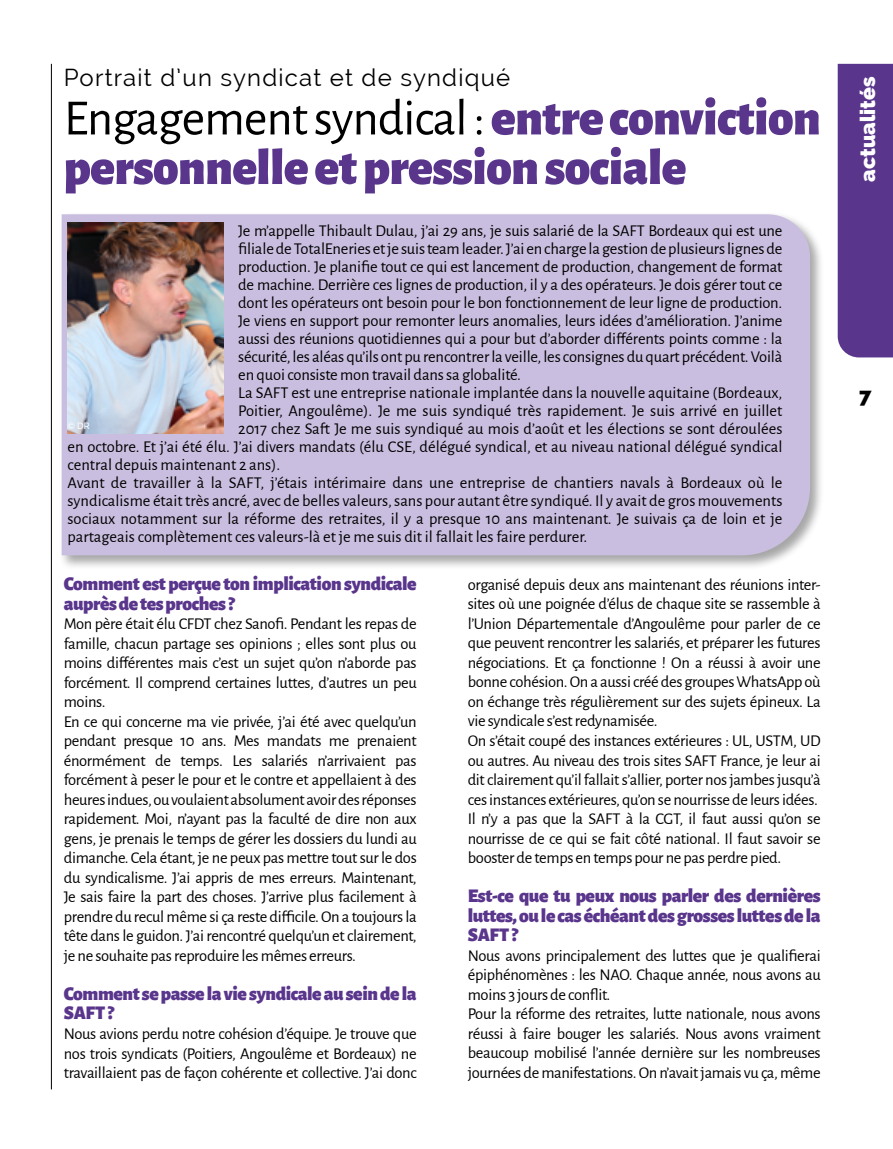
<style>
.page{position:relative;width:893px;height:1149px;background:#fff}
.page>*{position:absolute;margin:0;border:0;box-sizing:border-box;transform-origin:0 0}
.t1{font:900 51px/49.5px "Alegreya Sans";letter-spacing:-.01em;color:#59358c}
.t2{font:24px "Raleway";letter-spacing:.05em;color:#000}
.t3{font:900 21px "Raleway";color:#fff}
.t4{font:900 21px "Raleway";color:#000}
.t5{font:900 19.5px/19.5px "Alegreya Sans";letter-spacing:-.02em;color:#59358c}
.t6{font:16.5px/19.5px "Alegreya Sans";letter-spacing:-.02em;color:#000}
.t7{font:16.5px "Alegreya Sans";color:#000}
.t8{font:500 9px "Raleway";color:#fff}
.s1{font-weight:400;color:#000}
</style>
<div class="page">
<hr style="left:51px;top:64px;width:1px;height:1025px;background:#000">
<div style="left:838px;top:64px;width:55px;height:293px;background:#59358c"></div>
<div style="left:60px;top:212px;width:765px;height:357px;background:#000;opacity:.35"></div>
<div style="left:62px;top:214px;width:748px;height:341px;background:#c9bedf"></div>
<img style="left:68px;top:222px;width:155px;height:211px">
<h2 class="t2" style="left:64px;top:64px;width:448px">Portrait d’un syndicat et de syndiqué</h2>
<h1 class="t1" style="left:64px;top:89px;width:758px"><span class="s1">Engagement syndical :</span> entre conviction personnelle et pression sociale</h1>
<p class="t6" style="left:238px;top:219px;width:546px">Je m’appelle Thibault Dulau, j’ai 29 ans, je suis salarié de la SAFT Bordeaux qui est une</p>
<p class="t6" style="left:238px;top:237px;width:546px">filiale de TotalEneries et je suis team leader. J’ai en charge la gestion de plusieurs lignes de</p>
<p class="t6" style="left:238px;top:255px;width:546px">production. Je planifie tout ce qui est lancement de production, changement de format</p>
<p class="t6" style="left:238px;top:273px;width:546px">de machine. Derrière ces lignes de production, il y a des opérateurs. Je dois gérer tout ce</p>
<p class="t6" style="left:238px;top:291px;width:546px">dont les opérateurs ont besoin pour le bon fonctionnement de leur ligne de production.</p>
<p class="t6" style="left:238px;top:309px;width:546px">Je viens en support pour remonter leurs anomalies, leurs idées d’amélioration. J’anime</p>
<p class="t6" style="left:238px;top:327px;width:546px">aussi des réunions quotidiennes qui a pour but d’aborder différents points comme : la</p>
<p class="t6" style="left:238px;top:345px;width:546px">sécurité, les aléas qu’ils ont pu rencontrer la veille, les consignes du quart précédent. Voilà</p>
<p class="t6" style="left:238px;top:363px;width:284px">en quoi consiste mon travail dans sa globalité.</p>
<p class="t7" style="left:238px;top:381px;width:546px">La SAFT est une entreprise nationale implantée dans la nouvelle aquitaine (Bordeaux,</p>
<p class="t7" style="left:238px;top:399px;width:546px">Poitier, Angoulême). Je me suis syndiqué très rapidement. Je suis arrivé en juillet</p>
<p class="t7" style="left:238px;top:417px;width:546px">2017 chez Saft Je me suis syndiqué au mois d’août et les élections se sont déroulées</p>
<p class="t7" style="left:68px;top:435px;width:716px">en octobre. Et j’ai été élu. J’ai divers mandats (élu CSE, délégué syndical, et au niveau national délégué syndical</p>
<p class="t7" style="left:68px;top:453px;width:214px">central depuis maintenant 2 ans).</p>
<p class="t7" style="left:68px;top:471px;width:716px">Avant de travailler à la SAFT, j’étais intérimaire dans une entreprise de chantiers navals à Bordeaux où le</p>
<p class="t7" style="left:68px;top:489px;width:716px">syndicalisme était très ancré, avec de belles valeurs, sans pour autant être syndiqué. Il y avait de gros mouvements</p>
<p class="t7" style="left:68px;top:507px;width:716px">sociaux notamment sur la réforme des retraites, il y a presque 10 ans maintenant. Je suivais ça de loin et je</p>
<p class="t7" style="left:68px;top:525px;width:521px">partageais complètement ces valeurs-là et je me suis dit il fallait les faire perdurer.</p>
<p class="t5" style="left:64px;top:572px;width:354px">Comment est perçue ton implication syndicale auprès de tes proches ?</p>
<p class="t6" style="left:64px;top:613px;width:354px">Mon père était élu CFDT chez Sanofi. Pendant les repas de famille, chacun partage ses opinions ; elles sont plus ou moins différentes mais c’est un sujet qu’on n’aborde pas forcément. Il comprend certaines luttes, d’autres un peu moins.<br>En ce qui concerne ma vie privée, j’ai été avec quelqu’un pendant presque 10 ans. Mes mandats me prenaient énormément de temps. Les salariés n’arrivaient pas forcément à peser le pour et le contre et appellaient à des heures indues, ou voulaient absolument avoir des réponses rapidement. Moi, n’ayant pas la faculté de dire non aux gens, je prenais le temps de gérer les dossiers du lundi au dimanche. Cela étant, je ne peux pas mettre tout sur le dos du syndicalisme. J’ai appris de mes erreurs. Maintenant, Je sais faire la part des choses. J’arrive plus facilement à prendre du recul même si ça reste difficile. On a toujours la tête dans le guidon. J’ai rencontré quelqu’un et clairement, je ne souhaite pas reproduire les mêmes erreurs.</p>
<p class="t5" style="left:64px;top:981px;width:354px">Comment se passe la vie syndicale au sein de la<br>SAFT ?</p>
<p class="t6" style="left:64px;top:1022px;width:354px;text-align:justify">Nous avions perdu notre cohésion d’équipe. Je trouve que nos trois syndicats (Poitiers, Angoulême et Bordeaux) ne travaillaient pas de façon cohérente et collective. J’ai donc</p>
<p class="t8" style="left:68px;top:420px;width:24px">© DR</p>
<p class="t6" style="left:468px;top:573px;width:354px">organisé depuis deux ans maintenant des réunions inter&shy;sites où une poignée d’élus de chaque site se rassemble à l’Union Départementale d’Angoulême pour parler de ce que peuvent rencontrer les salariés, et préparer les futures négociations. Et ça fonctionne ! On a réussi à avoir une bonne cohésion. On a aussi créé des groupes WhatsApp où on échange très régulièrement sur des sujets épineux. La vie syndicale s’est redynamisée.<br>On s’était coupé des instances extérieures : UL, USTM, UD ou autres. Au niveau des trois sites SAFT France, je leur ai dit clairement qu’il fallait s’allier, porter nos jambes jusqu’à ces instances extérieures, qu’on se nourrisse de leurs idées.<br>Il n’y a pas que la SAFT à la CGT, il faut aussi qu’on se nourrisse de ce qui se fait côté national. Il faut savoir se booster de temps en temps pour ne pas perdre pied.</p>
<p class="t5" style="left:468px;top:884px;width:354px;text-align:justify">Est-ce que tu peux nous parler des dernières luttes, ou le cas échéant des grosses luttes de la SAFT ?</p>
<p class="t6" style="left:468px;top:944px;width:354px">Nous avons principalement des luttes que je qualifierai épiphénomènes : les NAO. Chaque année, nous avons au moins 3 jours de conflit.<br>Pour la réforme des retraites, lutte nationale, nous avons réussi à faire bouger les salariés. Nous avons vraiment beaucoup mobilisé l’année dernière sur les nombreuses journées de manifestations. On n’avait jamais vu ça, même</p>
<p class="t3" style="left:856px;top:182px;width:107px;rotate:-90deg">actualités</p>
<p class="t4" style="left:859px;top:383px;width:14px">7</p>
</div>
